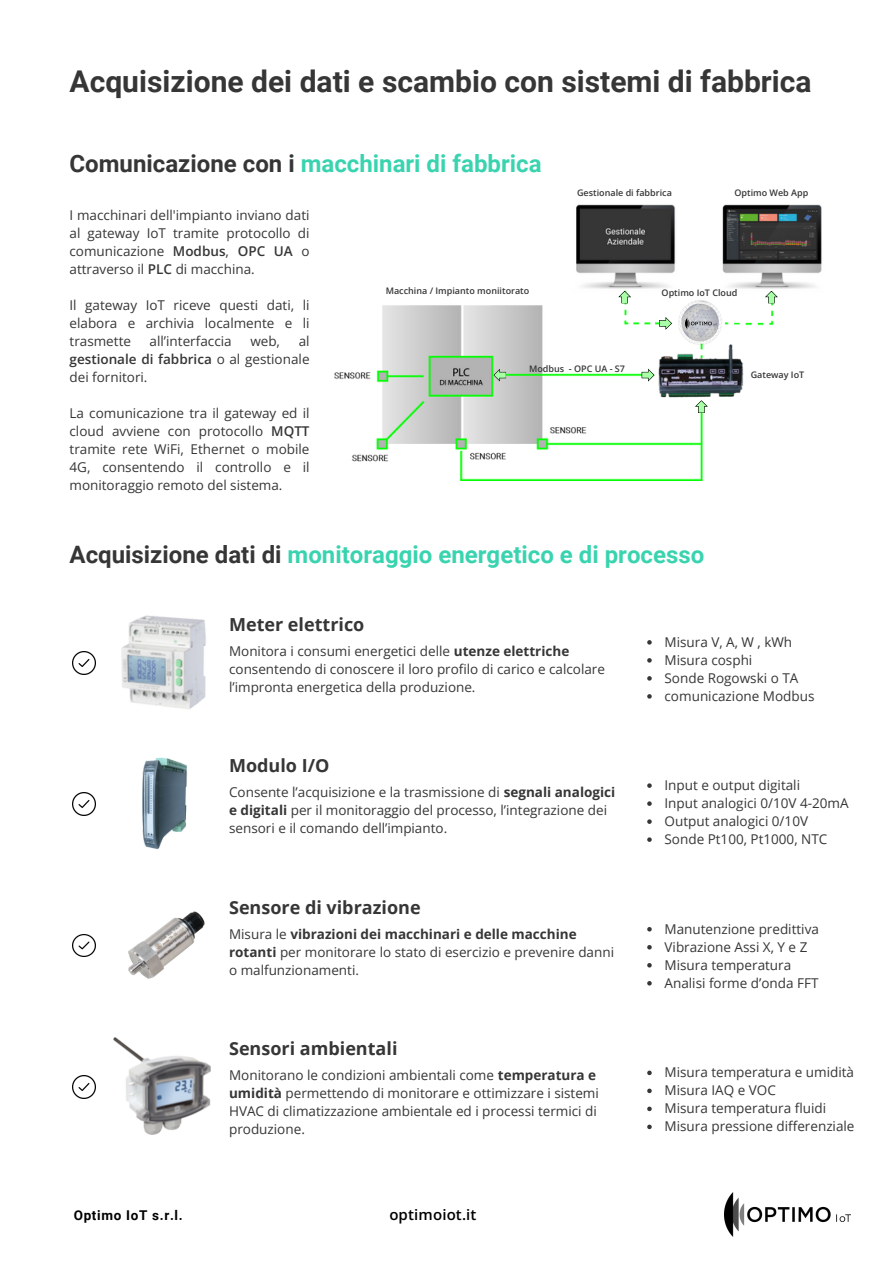
<style>
.page{position:relative;width:894px;height:1264px;background:#fff}
.page>*{position:absolute;margin:0;border:0;box-sizing:border-box;transform-origin:0 0}
.t1{font:700 30px "Roboto";color:#363636}
.t2{font:700 24px "Roboto";color:#39d4af}
.t3{font:700 18px "Open Sans";color:#363636}
.t4{font:600 15px "Open Sans";letter-spacing:.01em;color:#000}
.t5{font:13.5px/18px "Open Sans";color:#363636}
.t6{font:700 13.5px "Roboto";letter-spacing:.05em;color:#000}
.t7{font:600 9px "Open Sans";color:#363636}
.s1{color:#363636}
.s2{font-weight:600}
.s3{font-weight:700}
</style>
<div class="page">
<img style="left:73px;top:651px;width:22px;height:23px">
<img style="left:73px;top:792px;width:22px;height:23px">
<img style="left:121px;top:615px;width:85px;height:94px">
<img style="left:142px;top:757px;width:45px;height:93px">
<img style="left:73px;top:934px;width:22px;height:22px">
<img style="left:128px;top:911px;width:77px;height:68px">
<img style="left:73px;top:1075px;width:22px;height:23px">
<img style="left:113px;top:1037px;width:98px;height:97px">
<img style="left:334px;top:204px;width:488px;height:276px">
<div style="left:677px;top:233px;width:43px;height:14px;background:#fff"></div>
<img style="left:673px;top:298px;width:52px;height:50px">
<img style="left:685px;top:318px;width:31px;height:11px">
<div style="left:380px;top:289px;width:149px;height:13px;background:#fff"></div>
<svg style="left:641px;top:368px;width:13px;height:13px"></svg>
<svg style="left:647px;top:640px;width:4px;height:4px"></svg>
<svg style="left:647px;top:658px;width:4px;height:4px"></svg>
<svg style="left:647px;top:676px;width:4px;height:4px"></svg>
<svg style="left:647px;top:694px;width:4px;height:4px"></svg>
<svg style="left:647px;top:783px;width:4px;height:4px"></svg>
<svg style="left:647px;top:801px;width:4px;height:4px"></svg>
<svg style="left:647px;top:819px;width:4px;height:4px"></svg>
<svg style="left:647px;top:837px;width:4px;height:4px"></svg>
<svg style="left:647px;top:927px;width:4px;height:4px"></svg>
<svg style="left:647px;top:945px;width:4px;height:4px"></svg>
<svg style="left:647px;top:963px;width:4px;height:4px"></svg>
<svg style="left:647px;top:981px;width:4px;height:4px"></svg>
<svg style="left:647px;top:1070px;width:4px;height:5px"></svg>
<svg style="left:647px;top:1088px;width:4px;height:5px"></svg>
<svg style="left:647px;top:1106px;width:4px;height:5px"></svg>
<svg style="left:647px;top:1124px;width:4px;height:5px"></svg>
<svg style="left:493px;top:368px;width:13px;height:13px"></svg>
<svg style="left:694px;top:400px;width:13px;height:13px"></svg>
<svg style="left:618px;top:291px;width:13px;height:13px"></svg>
<svg style="left:764px;top:291px;width:13px;height:13px"></svg>
<svg style="left:659px;top:317px;width:12px;height:13px"></svg>
<img style="left:724px;top:1192px;width:126px;height:44px">
<p class="t1" style="left:69px;top:64px;width:743px">Acquisizione dei dati e scambio con sistemi di fabbrica</p>
<p class="t2" style="left:69px;top:149px;width:473px"><span class="s1">Comunicazione con i</span> macchinari di fabbrica</p>
<p class="t5" style="left:69px;top:205px;width:241px;text-align:justify">I macchinari dell'impianto inviano dati al gateway IoT tramite protocollo di comunicazione <span class="s2">Modbus</span>, <span class="s2">OPC UA</span> o attraverso il <span class="s2">PLC</span> di macchina.</p>
<p class="t5" style="left:69px;top:295px;width:241px;text-align:justify">Il gateway IoT riceve questi dati, li elabora e archivia localmente e li trasmette</p>
<h5 class="t7" style="left:577px;top:186px;width:96px">Gestionale di fabbrica</h5>
<h3 class="t7" style="left:734px;top:186px;width:75px">Optimo Web App</h3>
<p class="t7" style="left:385px;top:284px;width:145px">Macchina / Impianto moniitorato</p>
<p class="t7" style="left:661px;top:287px;width:77px">Optimo IoT Cloud</p>
<p class="t5" style="left:150px;top:331px;width:83px">all’interfaccia</p>
<p class="t5" style="left:250px;top:331px;width:31px">web,</p>
<p class="t5" style="left:69px;top:331px;width:241px;text-align:justify;text-indent:229px">al <span class="s2">gestionale di fabbrica</span> o al gestionale dei fornitori.</p>
<p class="t5" style="left:69px;top:403px;width:241px;text-align:justify">La comunicazione tra il gateway ed il cloud avviene con protocollo <span class="s2">MQTT </span>tramite rete WiFi, Ethernet o mobile 4G, consentendo il controllo e il monitoraggio remoto del sistema.</p>
<p class="t7" style="left:529px;top:362px;width:97px">Modbus - OPC UA - S7</p>
<p class="t7" style="left:750px;top:368px;width:55px">Gateway IoT</p>
<p class="t2" style="left:69px;top:541px;width:636px"><span class="s1">Acquisizione dati di</span> monitoraggio energetico e di processo</p>
<p class="t3" style="left:229px;top:611px;width:137px">Meter elettrico</p>
<p class="t5" style="left:229px;top:641px;width:377px">Monitora i consumi energetici delle <span class="s3">utenze elettriche </span>consentendo di conoscere il loro profilo di carico e calcolare l’impronta energetica della produzione.</p>
<p class="t5" style="left:664px;top:632px;width:129px">Misura V, A, W , kWh</p>
<h2 class="t5" style="left:664px;top:650px;width:89px">Misura cosphi</h2>
<p class="t5" style="left:664px;top:668px;width:135px">Sonde Rogowski o TA</p>
<p class="t5" style="left:664px;top:686px;width:151px">comunicazione Modbus</p>
<h3 class="t3" style="left:229px;top:753px;width:102px">Modulo I/O</h3>
<h5 class="t5" style="left:229px;top:782px;width:387px">Consente l’acquisizione e la trasmissione di <span class="s3">segnali analogici e digitali</span> per il monitoraggio del processo, l’integrazione dei sensori e il comando dell’impianto.</h5>
<p class="t5" style="left:664px;top:776px;width:137px">Input e output digitali</p>
<p class="t5" style="left:664px;top:794px;width:185px">Input analogici 0/10V 4-20mA</p>
<p class="t5" style="left:664px;top:812px;width:145px">Output analogici 0/10V</p>
<p class="t5" style="left:664px;top:830px;width:164px">Sonde Pt100, Pt1000, NTC</p>
<p class="t3" style="left:229px;top:894px;width:193px">Sensore di vibrazione</p>
<p class="t5" style="left:229px;top:924px;width:386px">Misura le <span class="s3">vibrazioni dei macchinari e delle macchine rotanti</span> per monitorare lo stato di esercizio e prevenire danni o malfunzionamenti.</p>
<h3 class="t5" style="left:664px;top:919px;width:156px">Manutenzione predittiva</h3>
<h5 class="t5" style="left:664px;top:937px;width:144px">Vibrazione Assi X, Y e Z</h5>
<p class="t5" style="left:664px;top:955px;width:128px">Misura temperatura</p>
<p class="t5" style="left:664px;top:973px;width:155px">Analisi forme d’onda FFT</p>
<p class="t3" style="left:229px;top:1036px;width:170px">Sensori ambientali</p>
<p class="t5" style="left:229px;top:1065px;width:371px">Monitorano le condizioni ambientali come <span class="s3">temperatura e umidità</span> permettendo di monitorare e ottimizzare i sistemi HVAC di climatizzazione ambientale ed i processi termici di produzione.</p>
<p class="t5" style="left:664px;top:1063px;width:191px">Misura temperatura e umidità</p>
<p class="t5" style="left:664px;top:1081px;width:113px">Misura IAQ e VOC</p>
<h3 class="t5" style="left:664px;top:1099px;width:163px">Misura temperatura fluidi</h3>
<h5 class="t5" style="left:664px;top:1117px;width:191px">Misura pressione differenziale</h5>
<h4 class="t6" style="left:74px;top:1206px;width:111px">Optimo IoT s.r.l.</h4>
<h4 class="t4" style="left:389px;top:1203px;width:89px">optimoiot.it</h4>
</div>
